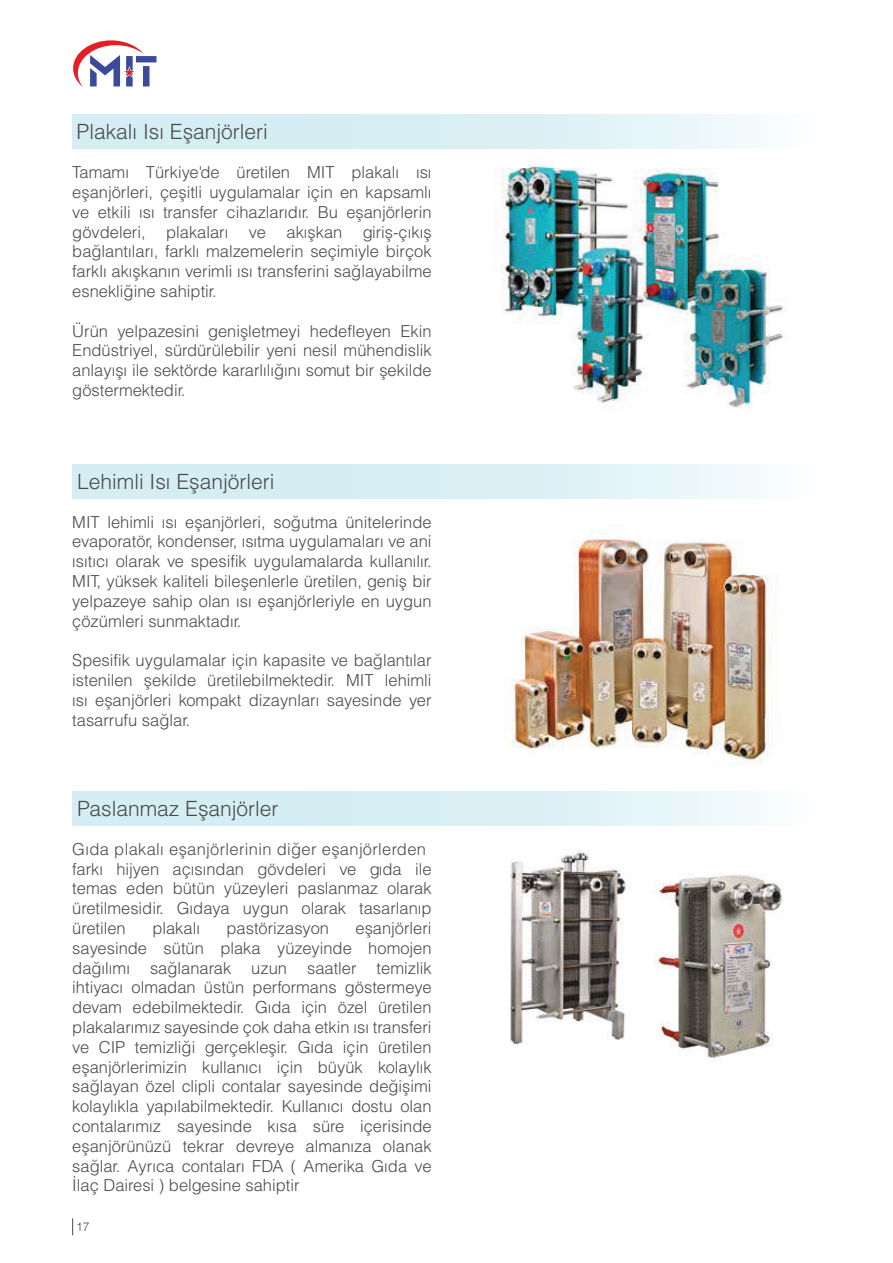
<style>
.page{position:relative;width:893px;height:1263px;background:#fff}
.page>*{position:absolute;margin:0;border:0;box-sizing:border-box;transform-origin:0 0}
.t1{font:21px "Helvetica Light Normal Tr";color:#494a49}
.t2{font:16.5px/19.8px "Helvetica Light Normal Tr";color:#494a49;text-align:justify}
.t3{font:12px "Helvetica Light Normal Tr";color:#494a49}
</style>
<div class="page">
<svg style="left:72px;top:1218px;width:1px;height:17px"></svg>
<svg style="left:73px;top:40px;width:83px;height:47px"></svg>
<img style="left:496px;top:163px;width:291px;height:245px">
<img style="left:654px;top:874px;width:128px;height:184px">
<img style="left:510px;top:851px;width:116px;height:194px">
<img style="left:509px;top:539px;width:262px;height:226px">
<div style="left:72px;top:115px;width:749px;height:34px;background:linear-gradient(to right,#cceaf1,#f0f9fb)"></div>
<div style="left:72px;top:464px;width:749px;height:34px;background:linear-gradient(to right,#cceaf1,#f0f9fb)"></div>
<div style="left:72px;top:791px;width:749px;height:34px;background:linear-gradient(to right,#cceaf1,#f0f9fb)"></div>
<p class="t1" style="left:77px;top:122px;width:193px">Plakalı Isı Eşanjörleri</p>
<p class="t2" style="left:72px;top:164px;width:361px">Tamamı Türkiye'de üretilen MIT plakalı ısı eşanjörleri, çeşitli uygulamalar için en kapsamlı ve etkili ısı transfer cihazlarıdır. Bu eşanjörlerin gövdeleri, plakaları ve akışkan giriş-çıkış bağlantıları, farklı malzemelerin seçimiyle birçok farklı akışkanın verimli ısı transferini sağlayabilme esnekliğine sahiptir.</p>
<p class="t2" style="left:72px;top:322px;width:361px">Ürün yelpazesini genişletmeyi hedefleyen Ekin Endüstriyel, sürdürülebilir yeni nesil mühendislik anlayışı ile sektörde kararlılığını somut bir şekilde göstermektedir.</p>
<p class="t1" style="left:77px;top:471px;width:199px">Lehimli Isı Eşanjörleri</p>
<p class="t2" style="left:72px;top:513px;width:361px">MIT lehimli ısı eşanjörleri, soğutma ünitelerinde evaporatör, kondenser, ısıtma uygulamaları ve ani ısıtıcı olarak ve spesifik uygulamalarda kullanılır.<br>MIT, yüksek kaliteli bileşenlerle üretilen, geniş bir yelpazeye sahip olan ısı eşanjörleriyle en uygun çözümleri sunmaktadır.</p>
<p class="t2" style="left:72px;top:652px;width:361px">Spesifik uygulamalar için kapasite ve bağlantılar istenilen şekilde üretilebilmektedir. MIT lehimli ısı eşanjörleri kompakt dizaynları sayesinde yer tasarrufu sağlar.</p>
<p class="t1" style="left:77px;top:798px;width:203px">Paslanmaz Eşanjörler</p>
<p class="t2" style="left:72px;top:840px;width:361px;text-align:left">Gıda plakalı eşanjörlerinin diğer eşanjörlerden farkı hijyen açısından gövdeleri ve gıda ile temas eden bütün yüzeyleri paslanmaz olarak üretilmesidir. Gıdaya uygun olarak tasarlanıp üretilen</p>
<p class="t2" style="left:72px;top:919px;width:361px;text-indent:283px">eşanjörleri sayesinde sütün plaka yüzeyinde homojen dağılımı sağlanarak uzun saatler temizlik ihtiyacı olmadan üstün performans göstermeye devam edebilmektedir. Gıda için özel üretilen plakalarımız sayesinde çok daha etkin ısı transferi ve CIP temizliği gerçekleşir. Gıda için üretilen eşanjörlerimizin kullanıcı için büyük kolaylık sağlayan özel clipli contalar sayesinde değişimi kolaylıkla yapılabilmektedir. Kullanıcı dostu olan contalarımız sayesinde kısa süre içerisinde eşanjörünüzü tekrar devreye almanıza olanak sağlar. Ayrıca contaları FDA ( Amerika Gıda ve İlaç Dairesi ) belgesine sahiptir</p>
<p class="t2" style="left:152px;top:919px;width:49px">plakalı</p>
<p class="t2" style="left:226px;top:919px;width:104px">pastörizasyon</p>
<p class="t3" style="left:76px;top:1221px;width:15px">17</p>
</div>
